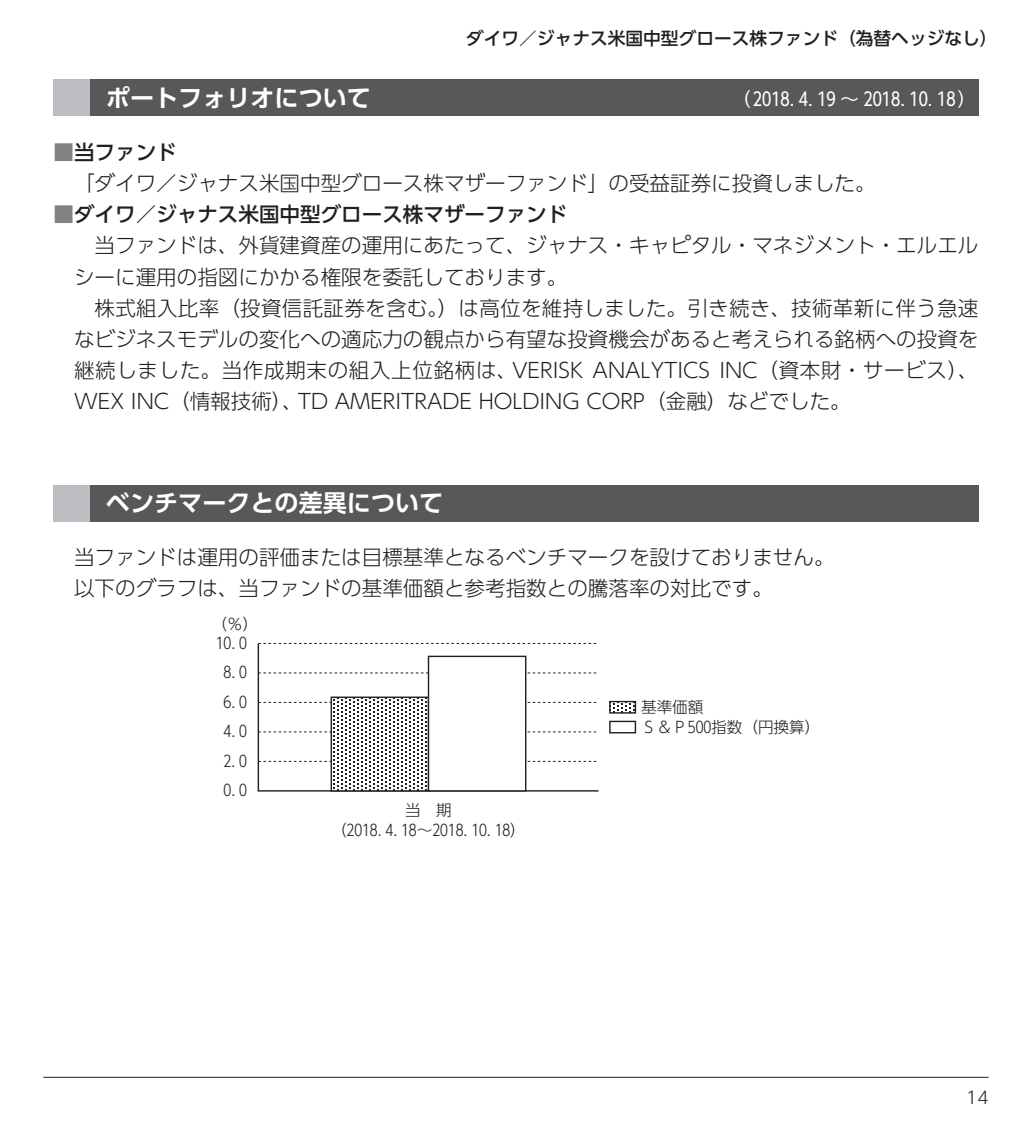
<style>
.page{position:relative;width:1032px;height:1134px;background:#fff}
.page>*{position:absolute;margin:0;border:0;box-sizing:border-box;transform-origin:0 0}
.t1{font:700 24px "UD Shin Go Pro De";color:#fff}
.t2{font:300 20.6px/31.2px "UD Shin Go Pro";color:#231f20}
.t3{font:300 20.6px "UD Shin Go Pro";letter-spacing:.03em;color:#231f20}
.t4{font:500 20.6px "UD Shin Go Pro";color:#231f20}
.t5{font:18.4px "UD Shin Go Pro";color:#fff}
.t6{font:500 17.8px "UD Shin Go Pro";color:#231f20}
.t7{font:300 17px "UD Shin Go Pro";color:#231f20}
.t8{font:300 15.6px/19.8px "UD Shin Go Pro";color:#231f20;text-align:center}
.s1{font-weight:500;color:#808285}
.s2{font-weight:500}
.s3{color:#808285}
</style>
<div class="page">
<hr style="left:43px;top:1077px;width:946px;height:1px;background:#231f20">
<div style="left:54px;top:79px;width:924px;height:37px;background:#57585a"></div>
<div style="left:54px;top:79px;width:36px;height:37px;background:#bcbdc0"></div>
<svg style="left:257px;top:643px;width:342px;height:149px"></svg>
<svg style="left:333px;top:698px;width:94px;height:91px"></svg>
<div style="left:331px;top:696px;width:98px;height:95px;border:1px solid #231f20"></div>
<div style="left:428px;top:656px;width:98px;height:135px;background:#fff"></div>
<div style="left:428px;top:656px;width:98px;height:135px;border:1px solid #231f20"></div>
<svg style="left:613px;top:703px;width:21px;height:9px"></svg>
<div style="left:609px;top:701px;width:27px;height:13px;border:1px solid #231f20"></div>
<div style="left:609px;top:721px;width:27px;height:12px;border:1px solid #231f20"></div>
<div style="left:54px;top:485px;width:924px;height:37px;background:#57585a"></div>
<div style="left:54px;top:485px;width:36px;height:37px;background:#bcbdc0"></div>
<p class="t6" style="left:466px;top:24px;width:533px">ダイワ／ジャナス米国中型グロース株ファンド（為替ヘッジなし）</p>
<p class="t1" style="left:106px;top:78px;width:267px">ポートフォリオについて</p>
<p class="t5" style="left:732px;top:84px;width:246px">（ 2018. 4. 19 ～ 2018. 10. 18）</p>
<p class="t2" style="left:74px;top:136px;width:803px;text-indent:-21px"><span class="s1">■</span><span class="s2">当ファンド<br></span>「ダイワ／ジャナス米国中型グロース株マザーファンド」の受益証券に投資しました。</p>
<p class="t4" style="left:54px;top:198px;width:515px"><span class="s3">■</span>ダイワ／ジャナス米国中型グロース株マザーファンド</p>
<p class="t2" style="left:95px;top:229px;width:885px">当ファンドは、外貨建資産の運用にあたって、ジャナス・キャピタル・マネジメント・エルエル</p>
<p class="t2" style="left:74px;top:260px;width:495px">シーに運用の指図にかかる権限を委託しております。</p>
<p class="t2" style="left:95px;top:292px;width:885px">株式組入比率（投資信託証券を含む。）は高位を維持しました。引き続き、技術革新に伴う急速</p>
<p class="t2" style="left:74px;top:323px;width:906px">なビジネスモデルの変化への適応力の観点から有望な投資機会があると考えられる銘柄への投資を</p>
<p class="t3" style="left:74px;top:354px;width:906px">継続しました。当作成期末の組入上位銘柄は、VERISK ANALYTICS INC（資本財・サービス）、</p>
<p class="t2" style="left:74px;top:385px;width:778px">WEX INC（情報技術）、TD AMERITRADE HOLDING CORP（金融）などでした。</p>
<p class="t1" style="left:106px;top:484px;width:339px">ベンチマークとの差異について</p>
<p class="t2" style="left:74px;top:541px;width:762px">当ファンドは運用の評価または目標基準となるベンチマークを設けておりません。以下のグラフは、当ファンドの基準価額と参考指数との騰落率の対比です。</p>
<p class="t8" style="left:212px;top:614px;width:48px">（％）</p>
<p class="t8" style="left:216px;top:632px;width:33px">10. 0</p>
<p class="t8" style="left:224px;top:662px;width:25px">8. 0</p>
<p class="t8" style="left:224px;top:691px;width:25px">6. 0</p>
<p class="t8" style="left:224px;top:721px;width:25px">4. 0</p>
<p class="t8" style="left:224px;top:750px;width:25px">2. 0</p>
<p class="t8" style="left:224px;top:780px;width:25px">0. 0</p>
<p class="t8" style="left:331px;top:799px;width:196px">当　期<br>（2018. 4. 18～2018. 10. 18）</p>
<p class="t8" style="left:641px;top:696px;width:181px;text-align:left">基準価額<br>Ｓ＆Ｐ500指数（円換算）</p>
<p class="t7" style="left:966px;top:1083px;width:24px">14</p>
</div>
